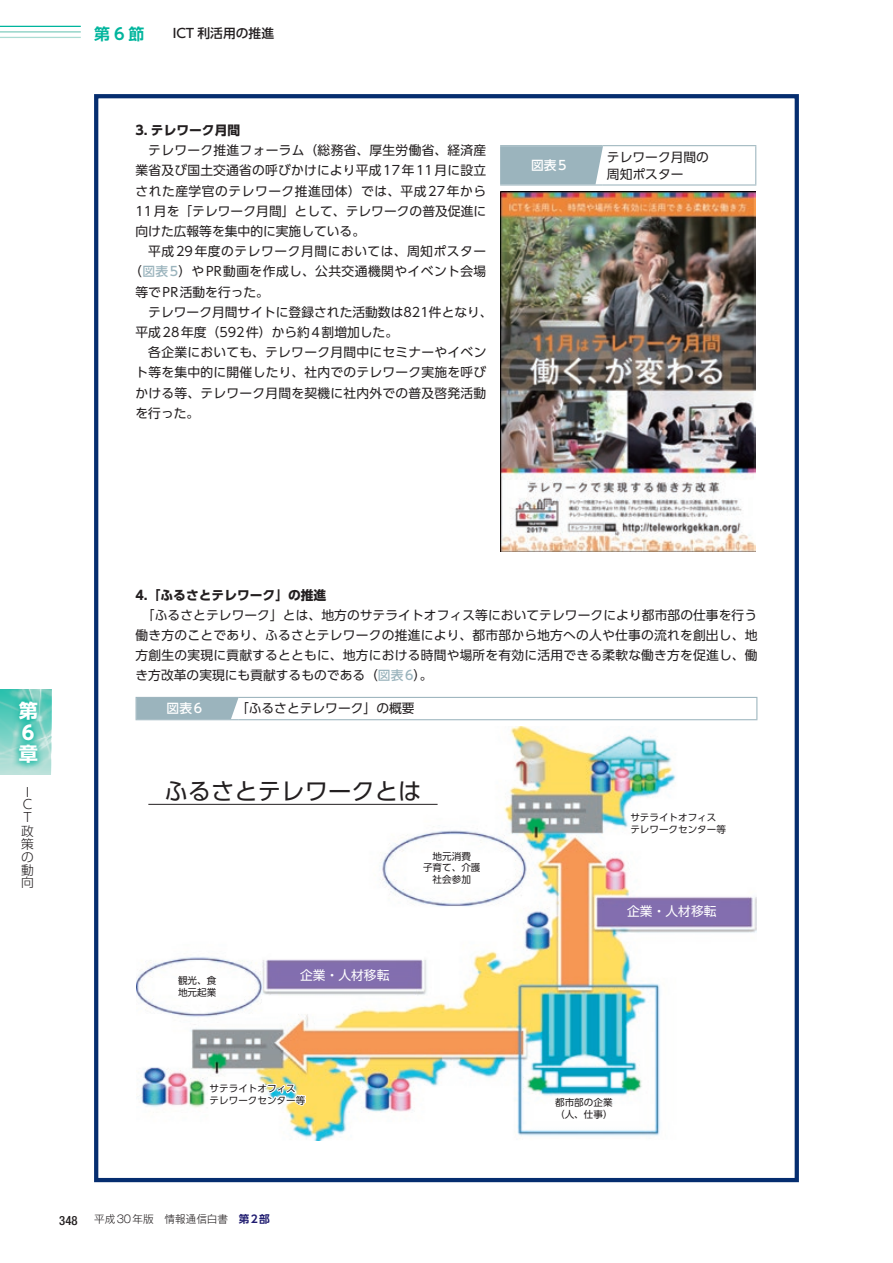
<style>
.page{position:relative;width:893px;height:1263px;background:#fff}
.page>*{position:absolute;margin:0;border:0;box-sizing:border-box;transform-origin:0 0}
.t1{font:23.4px "UD Shin Go Pr 6 N";color:#231f20}
.t2{font:700 19.2px/21.6px "UD Shin Go Pr 6 N";color:#fff}
.t3{font:700 15.9px "UD Shin Go Pr 6 N De";color:#00b59d}
.t4{font:12.75px/20.2px "UD Shin Go Pr 6 N";letter-spacing:.015em;color:#231f20;text-align:justify}
.t5{font:12.75px "UD Shin Go Pr 6 N";letter-spacing:.035em;color:#231f20}
.t6{font:12.75px "UD Shin Go Pr 6 N";letter-spacing:.045em;color:#231f20}
.t7{font:700 12.75px "UD Shin Go Pr 6 N";color:#231f20}
.t8{font:12.75px "UD Shin Go Pr 6 N";color:#fff}
.t9{font:500 12.75px "UD Shin Go Pr 6 N";color:#231f20}
.t10{font:300 12.75px/12.8px "UD Shin Go Pr 6 N";color:#231f20}
.t11{font:500 12.75px "UD Shin Go Pr 6 N";letter-spacing:.065em;color:#fff}
.t12{font:500 condensed 12.75px "Helvetica Neue LT Std";color:#231f20}
.t13{font:300 10.65px "Gothic MB101 Pr 6 N";color:#231f20}
.t14{font:9.6px/11.7px "UD Shin Go Pr 6 N";color:#231f20}
.s1{font-weight:500;color:#9bb4bd}
.s2{font-family:"UD Shin Go Pr 6 N De";font-weight:700;color:#201c70}
</style>
<div class="page">
<hr style="left:0;top:26px;width:81px;height:1px;background:#00b59d">
<hr style="left:0;top:31px;width:81px;height:2px;background:#82cdbf">
<hr style="left:0;top:37px;width:81px;height:1px;background:#abdcd2">
<hr style="left:136px;top:697px;width:102px;height:1px;background:#9bb4bd">
<hr style="left:238px;top:697px;width:519px;height:1px;background:#9bb4bd">
<svg style="left:756px;top:698px;width:1px;height:21px"></svg>
<hr style="left:136px;top:719px;width:102px;height:1px;background:#9bb4bd">
<hr style="left:238px;top:719px;width:519px;height:1px;background:#9bb4bd">
<div style="left:136px;top:698px;width:102px;height:21px;background:#9bb4bd"></div>
<img style="left:136px;top:726px;width:621px;height:414px">
<svg style="left:208px;top:1081px;width:99px;height:26px"></svg>
<hr style="left:148px;top:804px;width:290px;height:1px;background:#231f20">
<div style="left:94px;top:94px;width:705px;height:1088px;border:4px solid #052d6f"></div>
<hr style="left:500px;top:145px;width:103px;height:1px;background:#9bb4bd">
<hr style="left:500px;top:146px;width:1px;height:38px;background:#9bb4bd">
<hr style="left:603px;top:145px;width:153px;height:1px;background:#9bb4bd">
<hr style="left:755px;top:146px;width:1px;height:38px;background:#9bb4bd">
<hr style="left:500px;top:184px;width:103px;height:2px;background:#9bb4bd">
<hr style="left:603px;top:184px;width:153px;height:2px;background:#9bb4bd">
<div style="left:501px;top:146px;width:102px;height:38px;background:#9bb4bd"></div>
<img style="left:501px;top:191px;width:255px;height:360px">
<img style="left:0;top:690px;width:51px;height:85px">
<div style="left:12px;top:694px;width:33px;height:77px;background:#00b59d;opacity:.75"></div>
<p class="t3" style="left:94px;top:21px;width:52px">第6節</p>
<p class="t9" style="left:173px;top:23px;width:103px">ICT 利活用の推進</p>
<p class="t7" style="left:136px;top:120px;width:106px">3. テレワーク月間</p>
<p class="t4" style="left:136px;top:140px;width:352px;text-indent:13px">テレワーク推進フォーラム（総務省、厚生労働省、経済産業省及び国土交通省の呼びかけにより平成17年11月に設立された産学官のテレワーク推進団体）では、平成27年から11月を「テレワーク月間」として、テレワークの普及促進に向けた広報等を集中的に実施している。</p>
<p class="t6" style="left:148px;top:241px;width:339px">平成29年度のテレワーク月間においては、周知ポスター</p>
<p class="t5" style="left:129px;top:261px;width:359px">（<span class="s1">図表5</span>）やPR動画を作成し、公共交通機関やイベント会場</p>
<p class="t4" style="left:136px;top:281px;width:135px">等でPR活動を行った。</p>
<p class="t4" style="left:148px;top:301px;width:346px">テレワーク月間サイトに登録された活動数は821件となり、</p>
<p class="t4" style="left:136px;top:322px;width:264px">平成28年度（592件）から約4割増加した。</p>
<p class="t4" style="left:148px;top:342px;width:340px">各企業においても、テレワーク月間中にセミナーやイベン</p>
<p class="t4" style="left:136px;top:362px;width:352px">ト等を集中的に開催したり、社内でのテレワーク実施を呼び</p>
<p class="t4" style="left:136px;top:382px;width:352px">かける等、テレワーク月間を契機に社内外での普及啓発活動</p>
<p class="t4" style="left:136px;top:402px;width:65px">を行った。</p>
<p class="t11" style="left:531px;top:155px;width:37px">図表5</p>
<p class="t4" style="left:607px;top:148px;width:104px;line-height:17px">テレワーク月間の周知ポスター</p>
<h2 class="t2" style="left:19px;top:700px;width:20px">第<br>6章</h2>
<p class="t10" style="left:23px;top:785px;width:11px">I<br>C<br>T</p>
<p class="t10" style="left:21px;top:825px;width:14px;text-align:justify">政策の動向</p>
<p class="t7" style="left:136px;top:584px;width:192px">4.「ふるさとテレワーク」の推進</p>
<p class="t4" style="left:136px;top:604px;width:624px;text-indent:6px">「ふるさとテレワーク」とは、地方のサテライトオフィス等においてテレワークにより都市部の仕事を行う働き方のことであり、ふるさとテレワークの推進により、都市部から地方への人や仕事の流れを創出し、地方創生の実現に貢献するとともに、地方における時間や場所を有効に活用できる柔軟な働き方を促進し、働き方改革の実現にも貢献するものである（<span class="s1">図表6</span>）。</p>
<p class="t11" style="left:167px;top:698px;width:37px">図表6</p>
<p class="t4" style="left:236px;top:698px;width:180px">「ふるさとテレワーク」の概要</p>
<h1 class="t1" style="left:164px;top:772px;width:259px">ふるさとテレワークとは</h1>
<p class="t14" style="left:178px;top:974px;width:40px">観光、食地元起業</p>
<p class="t8" style="left:300px;top:965px;width:91px">企業・人材移転</p>
<p class="t14" style="left:423px;top:850px;width:59px;text-align:center">地元消費<br>子育て、介護社会参加</p>
<p class="t14" style="left:210px;top:1082px;width:97px">サテライトオフィステレワークセンター等</p>
<p class="t14" style="left:630px;top:811px;width:97px">サテライトオフィステレワークセンター等</p>
<p class="t8" style="left:627px;top:901px;width:91px">企業・人材移転</p>
<p class="t14" style="left:555px;top:1096px;width:59px">都市部の企業（人、仕事）</p>
<p class="t12" style="left:59px;top:1212px;width:20px">348</p>
<p class="t13" style="left:94px;top:1210px;width:177px">平成30年版　情報通信白書　<span class="s2">第2部</span></p>
</div>
